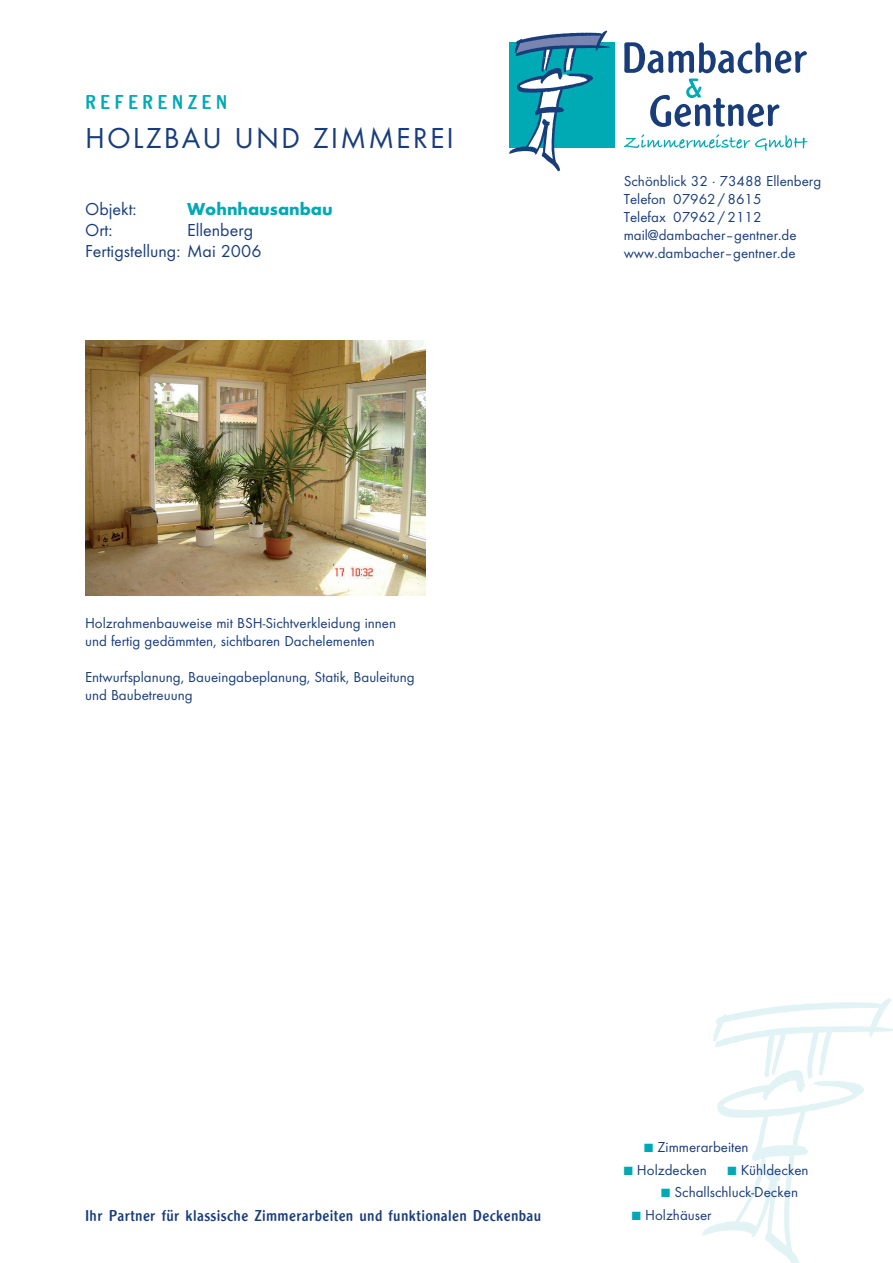
<style>
.page{position:relative;width:893px;height:1263px;background:#fff}
.page>*{position:absolute;margin:0;border:0;box-sizing:border-box;transform-origin:0 0}
.t1{font:30px "Futura T";letter-spacing:.07em;color:#193d7b}
.t2{font:21px "Clearface Got T Regu Ro 1";letter-spacing:.2em;color:#00aab5}
.t3{font:18px/21px "Futura T";color:#193d7b}
.t4{font:700 18px "Futura T";color:#00aab5}
.t5{font:16.5px "Clearface Got T Regu Ro 1";letter-spacing:.02em;color:#193d7b}
.t6{font:15px/18px "Futura T";color:#193d7b}
.s1{color:#00aab5}
</style>
<div class="page">
<img style="left:702px;top:998px;width:191px;height:265px">
<svg style="left:624px;top:42px;width:183px;height:31px"></svg>
<svg style="left:650px;top:79px;width:129px;height:48px"></svg>
<svg style="left:624px;top:134px;width:184px;height:17px"></svg>
<div style="left:510px;top:43px;width:105px;height:105px;background:#00aab5"></div>
<svg style="left:508px;top:31px;width:102px;height:140px"></svg>
<img style="left:85px;top:340px;width:340px;height:255px">
<h2 class="t2" style="left:85px;top:90px;width:144px">REFERENZEN</h2>
<h1 class="t1" style="left:85px;top:120px;width:370px">HOLZBAU UND ZIMMEREI</h1>
<p class="t3" style="left:85px;top:199px;width:53px">Objekt:</p>
<p class="t4" style="left:187px;top:199px;width:147px">Wohnhausanbau</p>
<p class="t3" style="left:85px;top:220px;width:29px">Ort:</p>
<p class="t3" style="left:85px;top:220px;width:178px;text-indent:102px">Ellenberg<br>Fertigstellung: Mai 2006</p>
<p class="t6" style="left:85px;top:614px;width:313px">Holzrahmenbauweise mit BSH-Sichtverkleidung innen und fertig gedämmten, sichtbaren Dachelementen</p>
<p class="t6" style="left:85px;top:668px;width:331px">Entwurfsplanung, Baueingabeplanung, Statik, Bauleitung und Baubetreuung</p>
<p class="t6" style="left:624px;top:172px;width:199px">Schönblick 32 . 73488 Ellenberg<br>Telefon 07962/ 8615<br>Telefax 07962/ 2112 mail@dambacher–gentner.de www.dambacher–gentner.de</p>
<p class="t5" style="left:85px;top:1206px;width:458px">Ihr Partner für klassische Zimmerarbeiten und funktionalen Deckenbau</p>
<p class="t6" style="left:644px;top:1138px;width:106px"><span class="s1">■</span> Zimmerarbeiten</p>
<p class="t6" style="left:624px;top:1161px;width:85px"><span class="s1">■</span> Holzdecken</p>
<p class="t6" style="left:727px;top:1161px;width:83px"><span class="s1">■</span> Kühldecken</p>
<p class="t6" style="left:661px;top:1183px;width:138px"><span class="s1">■</span> Schallschluck-Decken</p>
<p class="t6" style="left:632px;top:1206px;width:81px"><span class="s1">■</span> Holzhäuser</p>
</div>
